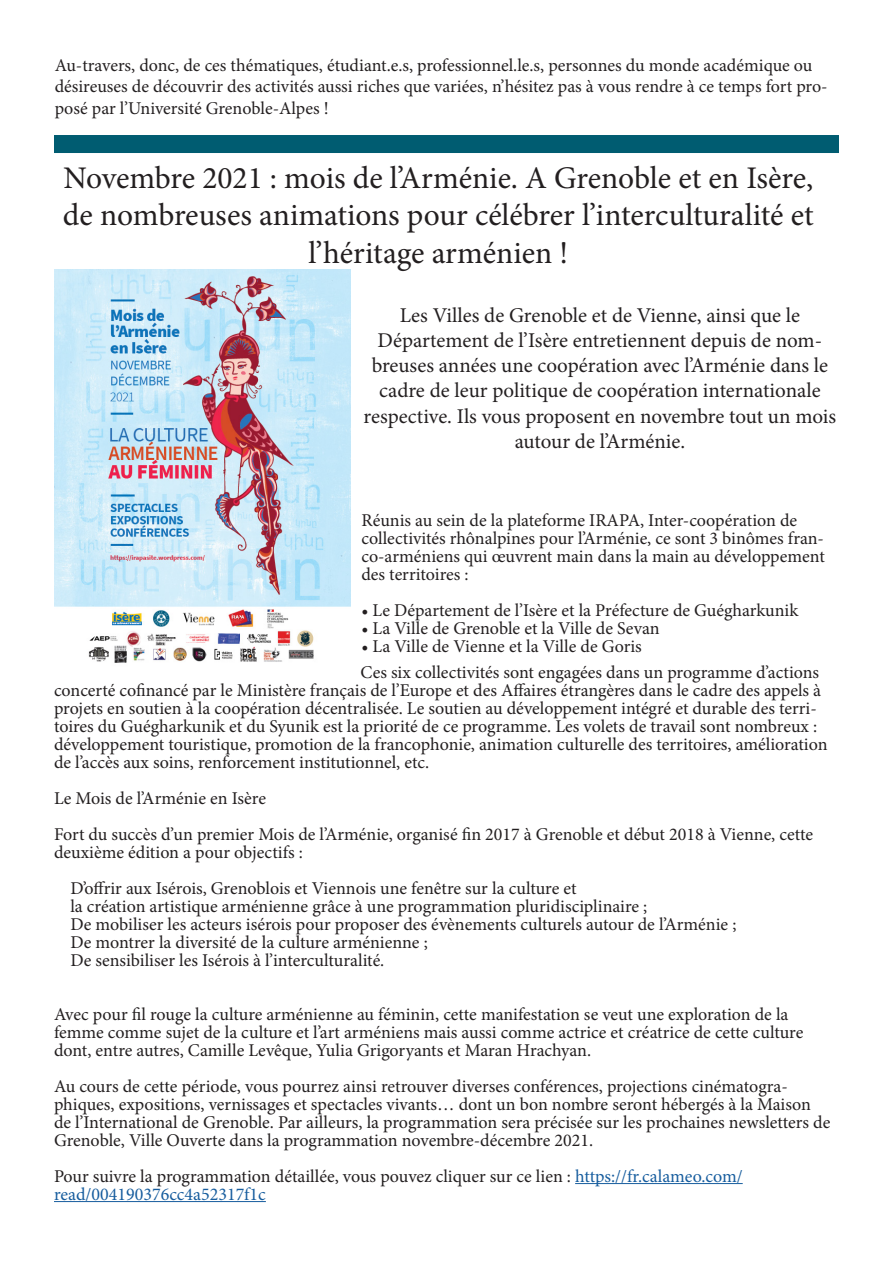
<style>
.page{position:relative;width:893px;height:1263px;background:#fff}
.page>*{position:absolute;margin:0;border:0;box-sizing:border-box;transform-origin:0 0}
.bordure___titres___c{font:31.5px/37.8px "Minion Pro";letter-spacing:-.005em;color:#231f20;text-align:center}
.bordure___titres___c-2{font:21px/25.2px "Minion Pro";color:#231f20;text-align:center}
.contenu_article{font:18px/18px "Minion Pro";color:#231f20}
.s1{color:#175d9e}
</style>
<div class="page">
<div style="left:54px;top:135px;width:785px;height:18px;background:#005c71"></div>
<hr style="left:575px;top:1183px;width:168px;height:1px;background:#175d9e">
<hr style="left:54px;top:1201px;width:212px;height:1px;background:#175d9e">
<img style="left:54px;top:269px;width:297px;height:394px">
<p class="contenu_article" style="left:55px;top:54px;width:774px;line-height:21.6px">Au-travers, donc, de ces thématiques, étudiant.e.s, professionnel.le.s, personnes du monde académique ou désireuses de découvrir des activités aussi riches que variées, n’hésitez pas à vous rendre à ce temps fort pro&shy;posé par l’Université Grenoble-Alpes !</p>
<p class="bordure___titres___c" style="left:63px;top:159px;width:752px">Novembre 2021 : mois de l’Arménie. A Grenoble et en Isère, de nombreuses animations pour célébrer l’interculturalité et l’héritage arménien !</p>
<p class="bordure___titres___c-2" style="left:400px;top:303px;width:402px">Les Villes de Grenoble et de Vienne, ainsi que le</p>
<p class="bordure___titres___c-2" style="left:364px;top:328px;width:474px">Département de l’Isère entretiennent depuis de nom&shy;breuses années une coopération avec l’Arménie dans le cadre de leur politique de coopération internationale respective. Ils vous proposent en novembre tout un mois autour de l’Arménie.</p>
<p class="contenu_article" style="left:361px;top:511px;width:465px">Réunis au sein de la plateforme IRAPA, Inter-coopération de collectivités rhônalpines pour l’Arménie, ce sont 3 binômes fran&shy;co-arméniens qui œuvrent main dans la main au développement des territoires :</p>
<p class="contenu_article" style="left:361px;top:601px;width:438px">• Le Département de l’Isère et la Préfecture de Guégharkunik</p>
<p class="contenu_article" style="left:361px;top:619px;width:300px">• La Ville de Grenoble et la Ville de Sevan</p>
<p class="contenu_article" style="left:361px;top:637px;width:282px">• La Ville de Vienne et la Ville de Goris</p>
<p class="contenu_article" style="left:54px;top:663px;width:775px;text-indent:306px">Ces six collectivités sont engagées dans un programme d’actions concerté cofinancé par le Ministère français de l’Europe et des Affaires étrangères dans le cadre des appels à projets en soutien à la coopération décentralisée. Le soutien au développement intégré et durable des terri&shy;toires du Guégharkunik et du Syunik est la priorité de ce programme. Les volets de travail sont nombreux : développement touristique, promotion de la francophonie, animation culturelle des territoires, amélioration de l’accès aux soins, renforcement institutionnel, etc.</p>
<p class="contenu_article" style="left:54px;top:789px;width:213px">Le Mois de l’Arménie en Isère</p>
<p class="contenu_article" style="left:54px;top:825px;width:760px">Fort du succès d’un premier Mois de l’Arménie, organisé fin 2017 à Grenoble et début 2018 à Vienne, cette deuxième édition a pour objectifs :</p>
<p class="contenu_article" style="left:70px;top:879px;width:508px">D’offrir aux Isérois, Grenoblois et Viennois une fenêtre sur la culture et</p>
<p class="contenu_article" style="left:70px;top:897px;width:578px">la création artistique arménienne grâce à une programmation pluridisciplinaire ;</p>
<p class="contenu_article" style="left:70px;top:915px;width:668px">De mobiliser les acteurs isérois pour proposer des évènements culturels autour de l’Arménie ;</p>
<p class="contenu_article" style="left:70px;top:933px;width:359px">De montrer la diversité de la culture arménienne ;</p>
<p class="contenu_article" style="left:70px;top:951px;width:315px">De sensibiliser les Isérois à l’interculturalité.</p>
<p class="contenu_article" style="left:54px;top:1005px;width:751px">Avec pour fil rouge la culture arménienne au féminin, cette manifestation se veut une exploration de la femme comme sujet de la culture et l’art arméniens mais aussi comme actrice et créatrice de cette culture dont, entre autres, Camille Levêque, Yulia Grigoryants et Maran Hrachyan.</p>
<p class="contenu_article" style="left:54px;top:1077px;width:778px">Au cours de cette période, vous pourrez ainsi retrouver diverses conférences, projections cinématogra&shy;phiques, expositions, vernissages et spectacles vivants… dont un bon nombre seront hébergés à la Maison de l’International de Grenoble. Par ailleurs, la programmation sera précisée sur les prochaines newsletters de Grenoble, Ville Ouverte dans la programmation novembre-décembre 2021.</p>
<p class="contenu_article" style="left:54px;top:1167px;width:690px">Pour suivre la programmation détaillée, vous pouvez cliquer sur ce lien : <span class="s1">https://fr.calameo.com/ read/004190376cc4a52317f1c</span></p>
</div>
